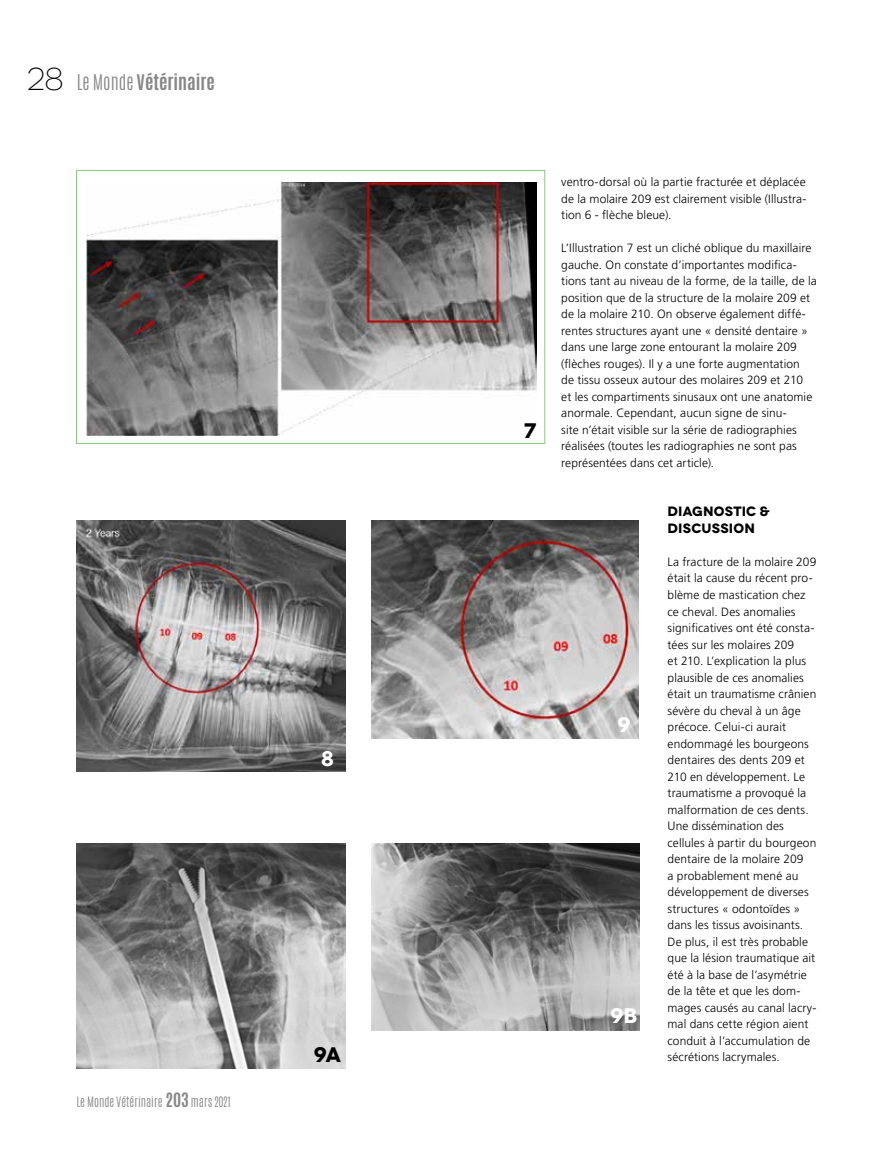
<style>
.page{position:relative;width:893px;height:1149px;background:#fff}
.page>*{position:absolute;margin:0;border:0;box-sizing:border-box;transform-origin:0 0}
.t1{font:300 31.5px "Novecentowide";color:#000}
.t2{font:700 21px "Novecentowide";color:#fff}
.t3{font:700 21px "Novecentowide";color:#000}
.t4{font:700 18px "Antonio";color:#878787}
.t5{font:700 13.5px/16.5px "Novecentowide";letter-spacing:.01em;color:#000}
.t6{font:300 12px/16.5px "Frutiger";letter-spacing:.005em;color:#000}
.t7{font:300 12px "Antonio";color:#878787}
.s1{font-weight:300}
.s2{font-weight:700;font-size:16.5px}
</style>
<div class="page">
<img style="left:85px;top:182px;width:452px;height:253px">
<div style="left:76px;top:170px;width:469px;height:273px;border:1px solid #90c685"></div>
<img style="left:76px;top:843px;width:269px;height:224px">
<img style="left:371px;top:843px;width:268px;height:187px">
<img style="left:77px;top:520px;width:268px;height:251px">
<img style="left:371px;top:520px;width:268px;height:218px">
<h1 class="t1" style="left:27px;top:61px;width:38px">28</h1>
<h3 class="t4" style="left:77px;top:68px;width:140px"><span class="s1">Le Monde</span> Vétérinaire</h3>
<h2 class="t2" style="left:321px;top:745px;width:14px">8</h2>
<p class="t7" style="left:77px;top:1093px;width:156px">Le Monde Vétérinaire <span class="s2">203</span> mars 2021</p>
<h2 class="t3" style="left:314px;top:1041px;width:28px">9A</h2>
<h2 class="t3" style="left:524px;top:417px;width:14px">7</h2>
<p class="t6" style="left:561px;top:174px;width:247px;text-align:justify">ventro-dorsal où la partie fracturée et déplacée de la molaire 209 est clairement visible (Illustra&shy;tion 6 - flèche bleue).</p>
<p class="t6" style="left:561px;top:240px;width:257px">L’Illustration 7 est un cliché oblique du maxillaire gauche. On constate d’importantes modifica&shy;tions tant au niveau de la forme, de la taille, de la position que de la structure de la molaire 209 et de la molaire 210. On observe également diffé&shy;rentes structures ayant une « densité dentaire » dans une large zone entourant la molaire 209 (flèches rouges). Il y a une forte augmentation<br>de tissu osseux autour des molaires 209 et 210<br>et les compartiments sinusaux ont une anatomie anormale. Cependant, aucun signe de sinu-<br>site n’était visible sur la série de radiographies réalisées (toutes les radiographies ne sont pas représentées dans cet article).</p>
<h2 class="t2" style="left:618px;top:711px;width:14px">9</h2>
<h2 class="t2" style="left:611px;top:1002px;width:28px">9B</h2>
<p class="t5" style="left:668px;top:503px;width:103px">DIAGNOSTIC &amp;<br>DISCUSSION</p>
<p class="t6" style="left:668px;top:553px;width:150px">La fracture de la molaire 209 était la cause du récent pro&shy;blème de mastication chez ce cheval. Des anomalies significatives ont été consta&shy;tées sur les molaires 209<br>et 210. L’explication la plus plausible de ces anomalies était un traumatisme crânien sévère du cheval à un âge précoce. Celui-ci aurait endommagé les bourgeons dentaires des dents 209 et<br>210 en développement. Le traumatisme a provoqué la malformation de ces dents.<br>Une dissémination des cellules à partir du bourgeon dentaire de la molaire 209<br>a probablement mené au développement de diverses structures « odontoïdes » dans les tissus avoisinants.<br>De plus, il est très probable que la lésion traumatique ait été à la base de l’asymétrie de la tête et que les dom&shy;mages causés au canal lacry&shy;mal dans cette région aient conduit à l’accumulation de sécrétions lacrymales.</p>
</div>
